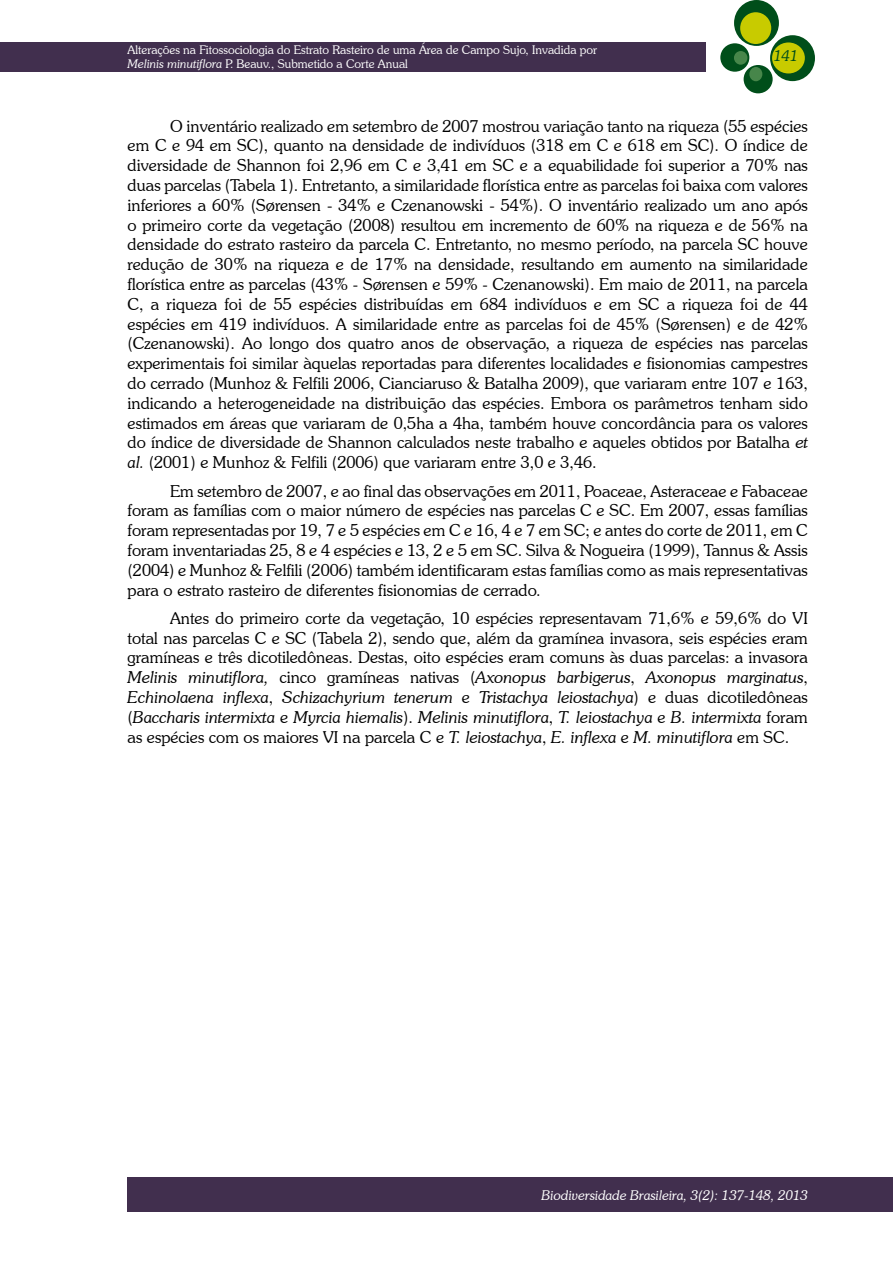
<style>
.page{position:relative;width:893px;height:1263px;background:#fff}
.page>*{position:absolute;margin:0;border:0;box-sizing:border-box;transform-origin:0 0}
.t1{font:300 16.5px/19.8px "Souvenir IT Cby BT";color:#000;text-align:justify}
.t2{font:italic 300 15px "Souvenir IT Cby BT";color:#004e1a}
.t3{font:italic 300 13.5px "Souvenir IT Cby BT";color:#fff}
.t4{font:300 12px/14.4px "Souvenir IT Cby BT";color:#fff}
.s1{font-style:italic}
</style>
<div class="page">
<div style="left:0;top:43px;width:705px;height:29px;background:#412f4e"></div>
<div style="left:734px;top:0;width:45px;height:46px;background:#004e1a;border-radius:50%"></div>
<div style="left:770px;top:35px;width:45px;height:46px;background:#004e1a;border-radius:50%"></div>
<div style="left:720px;top:43px;width:29px;height:29px;background:#004e1a;border-radius:50%"></div>
<div style="left:744px;top:65px;width:29px;height:28px;background:#004e1a;border-radius:50%"></div>
<div style="left:740px;top:12px;width:31px;height:32px;background:#c8cb00;border-radius:50%"></div>
<div style="left:772px;top:42px;width:33px;height:31px;background:#c8cb00;border-radius:50%"></div>
<div style="left:734px;top:51px;width:13px;height:14px;background:#47864a;border-radius:50%"></div>
<div style="left:749px;top:67px;width:13px;height:14px;background:#47864a;border-radius:50%"></div>
<div style="left:128px;top:1178px;width:765px;height:34px;background:#412f4e"></div>
<p class="t4" style="left:128px;top:42px;width:471px">Alterações na Fitossociologia do Estrato Rasteiro de uma Área de Campo Sujo, Invadida por<br><span class="s1">Melinis minutiflora</span> P. Beauv., Submetido a Corte Anual</p>
<p class="t2" style="left:774px;top:46px;width:26px">141</p>
<p class="t1" style="left:128px;top:116px;width:682px;text-indent:43px">O inventário realizado em setembro de 2007 mostrou variação tanto na riqueza (55 espécies em C e 94 em SC), quanto na densidade de indivíduos (318 em C e 618 em SC). O índice de diversidade de Shannon foi 2,96 em C e 3,41 em SC e a equabilidade foi superior a 70% nas duas parcelas (Tabela 1). Entretanto, a similaridade florística entre as parcelas foi baixa com valores inferiores a 60% (Sørensen - 34% e Czenanowski - 54%). O inventário realizado um ano após o primeiro corte da vegetação (2008) resultou em incremento de 60% na riqueza e de 56% na densidade do estrato rasteiro da parcela C. Entretanto, no mesmo período, na parcela SC houve redução de 30% na riqueza e de 17% na densidade, resultando em aumento na similaridade florística entre as parcelas (43% - Sørensen e 59% - Czenanowski). Em maio de 2011, na parcela C, a riqueza foi de 55 espécies distribuídas em 684 indivíduos e em SC a riqueza foi de 44 espécies em 419 indivíduos. A similaridade entre as parcelas foi de 45% (Sørensen) e de 42% (Czenanowski). Ao longo dos quatro anos de observação, a riqueza de espécies nas parcelas experimentais foi similar àquelas reportadas para diferentes localidades e fisionomias campestres do cerrado (Munhoz &amp; Felfili 2006, Cianciaruso &amp; Batalha 2009), que variaram entre 107 e 163, indicando a heterogeneidade na distribuição das espécies. Embora os parâmetros tenham sido estimados em áreas que variaram de 0,5ha a 4ha, também houve concordância para os valores do índice de diversidade de Shannon calculados neste trabalho e aqueles obtidos por Batalha <span class="s1">et al.</span> (2001) e Munhoz &amp; Felfili (2006) que variaram entre 3,0 e 3,46.</p>
<p class="t1" style="left:128px;top:481px;width:682px;text-indent:43px">Em setembro de 2007, e ao final das observações em 2011, Poaceae, Asteraceae e Fabaceae foram as famílias com o maior número de espécies nas parcelas C e SC. Em 2007, essas famílias foram representadas por 19, 7 e 5 espécies em C e 16, 4 e 7 em SC; e antes do corte de 2011, em C foram inventariadas 25, 8 e 4 espécies e 13, 2 e 5 em SC. Silva &amp; Nogueira (1999), Tannus &amp; Assis (2004) e Munhoz &amp; Felfili (2006) também identificaram estas famílias como as mais representativas para o estrato rasteiro de diferentes fisionomias de cerrado.</p>
<p class="t1" style="left:128px;top:608px;width:682px;text-indent:43px">Antes do primeiro corte da vegetação, 10 espécies representavam 71,6% e 59,6% do VI total nas parcelas C e SC (Tabela 2), sendo que, além da gramínea invasora, seis espécies eram gramíneas e três dicotiledôneas. Destas, oito espécies eram comuns às duas parcelas: a invasora <span class="s1">Melinis minutiflora,</span> cinco gramíneas nativas (<span class="s1">Axonopus barbigerus</span>, <span class="s1">Axonopus marginatus</span>, <span class="s1">Echinolaena inflexa</span>, <span class="s1">Schizachyrium tenerum</span> e <span class="s1">Tristachya leiostachya</span>) e duas dicotiledôneas (<span class="s1">Baccharis intermixta</span> e <span class="s1">Myrcia hiemalis</span>). <span class="s1">Melinis minutiflora</span>, <span class="s1">T. leiostachya</span> e <span class="s1">B. intermixta</span> foram as espécies com os maiores VI na parcela C e <span class="s1">T. leiostachya</span>, <span class="s1">E. inflexa</span> e <span class="s1">M. minutiflora</span> em SC.</p>
<p class="t3" style="left:541px;top:1187px;width:268px">Biodiversidade Brasileira, 3(2): 137-148, 2013</p>
</div>
